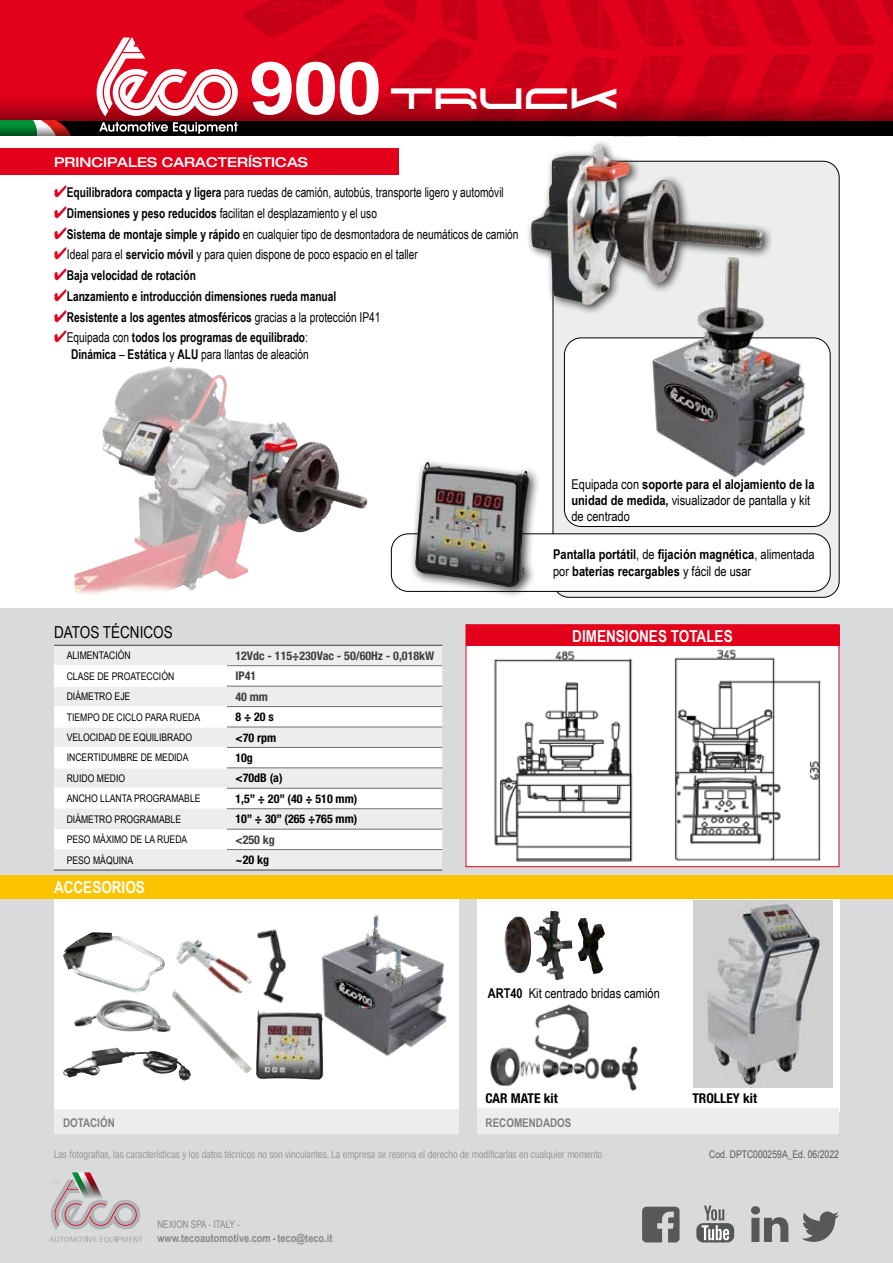
<style>
.page{position:relative;width:893px;height:1263px;background:#fff}
.page>*{position:absolute;margin:0;border:0;box-sizing:border-box;transform-origin:0 0}
.t1{font:700 72.75px "Arial";color:#fff;scale:1.15 1}
.t2{font:30px "Red Seven";letter-spacing:.02em;color:#fff}
.t3{font:700 16.5px "Arial Narrow";color:#fff}
.t4{font:16.5px "Arial Narrow";color:#000}
.t5{font:13.5px "Arial Narrow";color:#000;scale:.92 1}
.t6{font:700 13.5px/16.2px "Arial Narrow";color:#000;text-align:right;scale:.92 1}
.t7{font:13.5px/16.2px "Arial Narrow";color:#000}
.t8{font:700 13.5px/16.2px "Arial Narrow";color:#000}
.t9{font:500 expanded 13.5px "Helvetica Neue LT Std";color:#fff}
.t10{font:700 condensed 13.5px "Helvetica Neue LT Std";color:#000}
.t11{font:700 condensed 12px "Helvetica Neue LT Std";color:#000}
.t12{font:700 condensed 12px "Helvetica Neue LT Std";color:#3e3d40}
.t13{font:700 12px "Arial Narrow";color:#7e7f81}
.t14{font:700 11.25px "Arial Narrow";color:#87888a}
.t15{font:10.5px "Arial Narrow";color:#000}
.t16{font:300 condensed 10.5px "Helvetica Neue LT Std";color:#87888a}
.t17{font:10.5px "Arial Narrow";color:#58585a}
.t18{font:10.5px "Arial Narrow";color:#87888a;scale:.95 1}
.s1{color:#e2001a}
.s2{font-weight:700}
.s3{font-weight:400}
</style>
<div class="page">
<div style="left:0;top:608px;width:893px;height:655px;background:#d9dadb"></div>
<div style="left:0;top:0;width:220px;height:37px;background:#e2011a"></div>
<img style="left:220px;top:0;width:673px;height:121px">
<div style="left:0;top:121px;width:893px;height:15px;background:#000"></div>
<svg style="left:0;top:37px;width:238px;height:99px"></svg>
<svg style="left:49px;top:1236px;width:93px;height:7px"></svg>
<svg style="left:51px;top:1172px;width:89px;height:58px"></svg>
<svg style="left:751px;top:1206px;width:37px;height:36px"></svg>
<svg style="left:802px;top:1211px;width:37px;height:31px"></svg>
<div style="left:696px;top:1223px;width:38px;height:19px;background:#545758;border-radius:7px"></div>
<svg style="left:701px;top:1205px;width:28px;height:36px"></svg>
<svg style="left:642px;top:1207px;width:38px;height:35px"></svg>
<div style="left:553px;top:161px;width:286px;height:436px;background:#eceded;border-radius:16px"></div>
<div style="left:564px;top:338px;width:266px;height:188px;background:#fff;border-radius:17px"></div>
<div style="left:564px;top:338px;width:266px;height:189px;border:1px solid #000;border-radius:17px"></div>
<div style="left:391px;top:534px;width:439px;height:57px;background:#fff;border-radius:17px"></div>
<div style="left:391px;top:534px;width:439px;height:57px;border:1px solid #000;border-radius:17px"></div>
<div style="left:54px;top:1108px;width:404px;height:26px;background:#eceded"></div>
<div style="left:54px;top:899px;width:404px;height:209px;background:#fff"></div>
<div style="left:477px;top:899px;width:362px;height:212px;background:#fff"></div>
<div style="left:466px;top:624px;width:373px;height:243px;background:#fff;border:1px solid #e2001a"></div>
<div style="left:0;top:875px;width:893px;height:24px;background:#fcc400"></div>
<img style="left:488px;top:651px;width:153px;height:216px">
<img style="left:665px;top:649px;width:165px;height:217px">
<img style="left:322px;top:914px;width:125px;height:143px">
<img style="left:256px;top:1010px;width:67px;height:69px">
<img style="left:63px;top:932px;width:102px;height:61px">
<img style="left:63px;top:1047px;width:119px;height:32px">
<img style="left:74px;top:1000px;width:96px;height:32px">
<img style="left:170px;top:1013px;width:82px;height:60px">
<img style="left:165px;top:939px;width:77px;height:74px">
<img style="left:242px;top:929px;width:44px;height:74px">
<img style="left:75px;top:366px;width:293px;height:228px">
<div style="left:0;top:148px;width:398px;height:26px;background:#e2001a"></div>
<div style="left:409px;top:456px;width:131px;height:143px;background:#000;opacity:.75"></div>
<img style="left:415px;top:462px;width:114px;height:125px">
<div style="left:526px;top:139px;width:247px;height:177px;background:#000;opacity:.75"></div>
<img style="left:530px;top:145px;width:201px;height:160px">
<img style="left:641px;top:240px;width:180px;height:238px">
<img style="left:490px;top:1004px;width:149px;height:87px">
<img style="left:694px;top:901px;width:139px;height:187px">
<img style="left:534px;top:911px;width:38px;height:69px">
<img style="left:578px;top:918px;width:27px;height:56px">
<img style="left:504px;top:917px;width:27px;height:56px">
<div style="left:477px;top:1108px;width:362px;height:26px;background:#eceded"></div>
<div style="left:466px;top:625px;width:373px;height:21px;background:#e2001a"></div>
<div style="left:54px;top:646px;width:388px;height:224px;background:#eceded"></div>
<svg style="left:54px;top:666px;width:388px;height:183px;background:#f5f6f6"></svg>
<svg style="left:227px;top:707px;width:215px;height:142px;background:#f5f5f5"></svg>
<hr style="left:227px;top:665px;width:215px;height:1px;background:#707172">
<hr style="left:227px;top:686px;width:215px;height:1px;background:#707172">
<hr style="left:227px;top:706px;width:215px;height:1px;background:#707172">
<hr style="left:227px;top:727px;width:215px;height:1px;background:#707172">
<hr style="left:227px;top:747px;width:215px;height:1px;background:#707172">
<hr style="left:227px;top:767px;width:215px;height:1px;background:#707172">
<hr style="left:227px;top:788px;width:215px;height:1px;background:#707172">
<hr style="left:227px;top:808px;width:215px;height:1px;background:#707172">
<hr style="left:227px;top:829px;width:215px;height:1px;background:#707172">
<hr style="left:227px;top:849px;width:215px;height:1px;background:#707172">
<hr style="left:54px;top:665px;width:173px;height:1px;background:#fff">
<hr style="left:54px;top:685px;width:173px;height:2px;background:#fff">
<hr style="left:54px;top:706px;width:173px;height:1px;background:#fff">
<hr style="left:54px;top:726px;width:173px;height:2px;background:#fff">
<hr style="left:54px;top:747px;width:173px;height:1px;background:#fff">
<hr style="left:54px;top:767px;width:173px;height:2px;background:#fff">
<hr style="left:54px;top:787px;width:173px;height:2px;background:#fff">
<hr style="left:54px;top:645px;width:173px;height:1px;background:#3e3d40">
<hr style="left:227px;top:645px;width:215px;height:1px;background:#3e3d40">
<hr style="left:54px;top:870px;width:173px;height:1px;background:#3e3d40">
<hr style="left:227px;top:870px;width:215px;height:1px;background:#3e3d40">
<h1 class="t1" style="left:249px;top:40px;width:118px">900</h1>
<h2 class="t2" style="left:391px;top:77px;width:230px">TRUCK</h2>
<p class="t9" style="left:54px;top:154px;width:255px">PRINCIPALES CARACTERÍSTICAS</p>
<p class="t5" style="left:54px;top:182px;width:490px"><span class="s1">✔</span><span class="s2">Equilibradora compacta y ligera</span> para ruedas de camión, autobús, transporte ligero y automóvil</p>
<p class="t5" style="left:54px;top:203px;width:353px"><span class="s1">✔</span><span class="s2">Dimensiones y peso reducidos</span> facilitan el desplazamiento y el uso</p>
<p class="t5" style="left:54px;top:224px;width:506px"><span class="s1">✔</span><span class="s2">Sistema de montaje simple y rápido</span> en cualquier tipo de desmontadora de neumáticos de camión</p>
<p class="t5" style="left:54px;top:245px;width:397px"><span class="s1">✔</span>Ideal para el <span class="s2">servicio móvil</span> y para quien dispone de poco espacio en el taller</p>
<p class="t6" style="left:54px;top:267px;width:156px"><span class="s1">✔</span>Baja velocidad de rotación</p>
<p class="t6" style="left:54px;top:287px;width:308px"><span class="s1">✔</span>Lanzamiento e introducción dimensiones rueda manual</p>
<p class="t6" style="left:54px;top:308px;width:356px"><span class="s1">✔</span>Resistente a los agentes atmosféricos <span class="s3">gracias a la protección IP41</span></p>
<p class="t6" style="left:54px;top:329px;width:278px"><span class="s1">✔</span><span class="s3">Equipada con</span> todos los programas de equilibrado<span class="s3">:<br></span>Dinámica <span class="s3">–</span> Estática <span class="s3">y</span> ALU <span class="s3">para llantas de aleación</span></p>
<p class="t7" style="left:571px;top:476px;width:245px">Equipada con <span class="s2">soporte para el alojamiento de la unidad de medida,</span> visualizador de pantalla y kit de centrado</p>
<p class="t8" style="left:553px;top:546px;width:263px">Pantalla portátil<span class="s3">, de</span> fijación magnética<span class="s3">, alimentada por</span> baterías recargables <span class="s3">y fácil de usar</span></p>
<p class="t4" style="left:54px;top:620px;width:120px">DATOS TÉCNICOS</p>
<p class="t3" style="left:572px;top:623px;width:162px">DIMENSIONES TOTALES</p>
<p class="t15" style="left:67px;top:648px;width:65px">ALIMENTACIÓN</p>
<p class="t12" style="left:235px;top:648px;width:200px">12Vdc - 115÷230Vac - 50/60Hz - 0,018kW</p>
<p class="t15" style="left:67px;top:668px;width:109px">CLASE DE PROATECCIÓN</p>
<p class="t12" style="left:235px;top:669px;width:22px">IP41</p>
<p class="t15" style="left:67px;top:689px;width:65px">DIÁMETRO EJE</p>
<p class="t12" style="left:235px;top:689px;width:34px">40 mm</p>
<p class="t15" style="left:67px;top:709px;width:135px">TIEMPO DE CICLO PARA RUEDA</p>
<p class="t11" style="left:235px;top:709px;width:40px">8 ÷ 20 s</p>
<p class="t15" style="left:67px;top:730px;width:127px">VELOCIDAD DE EQUILIBRADO</p>
<p class="t11" style="left:235px;top:730px;width:42px">&lt;70 rpm</p>
<p class="t15" style="left:67px;top:750px;width:123px">INCERTIDUMBRE DE MEDIDA</p>
<p class="t11" style="left:235px;top:750px;width:19px">10g</p>
<p class="t15" style="left:67px;top:770px;width:60px">RUIDO MEDIO</p>
<p class="t11" style="left:235px;top:771px;width:49px">&lt;70dB (a)</p>
<p class="t15" style="left:67px;top:791px;width:135px">ANCHO LLANTA PROGRAMABLE</p>
<p class="t11" style="left:235px;top:791px;width:123px">1,5” ÷ 20” (40 ÷ 510 mm)</p>
<p class="t15" style="left:67px;top:811px;width:116px">DIÁMETRO PROGRAMABLE</p>
<p class="t11" style="left:235px;top:812px;width:123px">10” ÷ 30” (265 ÷765 mm)</p>
<p class="t15" style="left:67px;top:832px;width:122px">PESO MÁXIMO DE LA RUEDA</p>
<p class="t12" style="left:235px;top:832px;width:41px">&lt;250 kg</p>
<p class="t15" style="left:67px;top:852px;width:68px">PESO MÁQUINA</p>
<p class="t11" style="left:235px;top:852px;width:35px">~20 kg</p>
<p class="t3" style="left:54px;top:875px;width:92px">ACCESORIOS</p>
<p class="t7" style="left:488px;top:984px;width:174px"><span class="s2">ART40</span> Kit centrado bridas camión</p>
<p class="t10" style="left:486px;top:1090px;width:74px">CAR MATE kit</p>
<p class="t10" style="left:692px;top:1090px;width:66px">TROLLEY kit</p>
<p class="t13" style="left:63px;top:1113px;width:53px">DOTACIÓN</p>
<p class="t13" style="left:486px;top:1113px;width:87px">RECOMENDADOS</p>
<p class="t16" style="left:54px;top:1148px;width:550px">Las fotografías, las características y los datos técnicos no son vinculantes. La empresa se reserva el derecho de modificarlas en cualquier momento</p>
<p class="t17" style="left:709px;top:1146px;width:131px">Cod. DPTC000259A_Ed. 06/2022</p>
<p class="t18" style="left:157px;top:1217px;width:88px">NEXION SPA - ITALY -</p>
<p class="t14" style="left:157px;top:1229px;width:177px">www.tecoautomotive.com - teco@teco.it</p>
</div>
